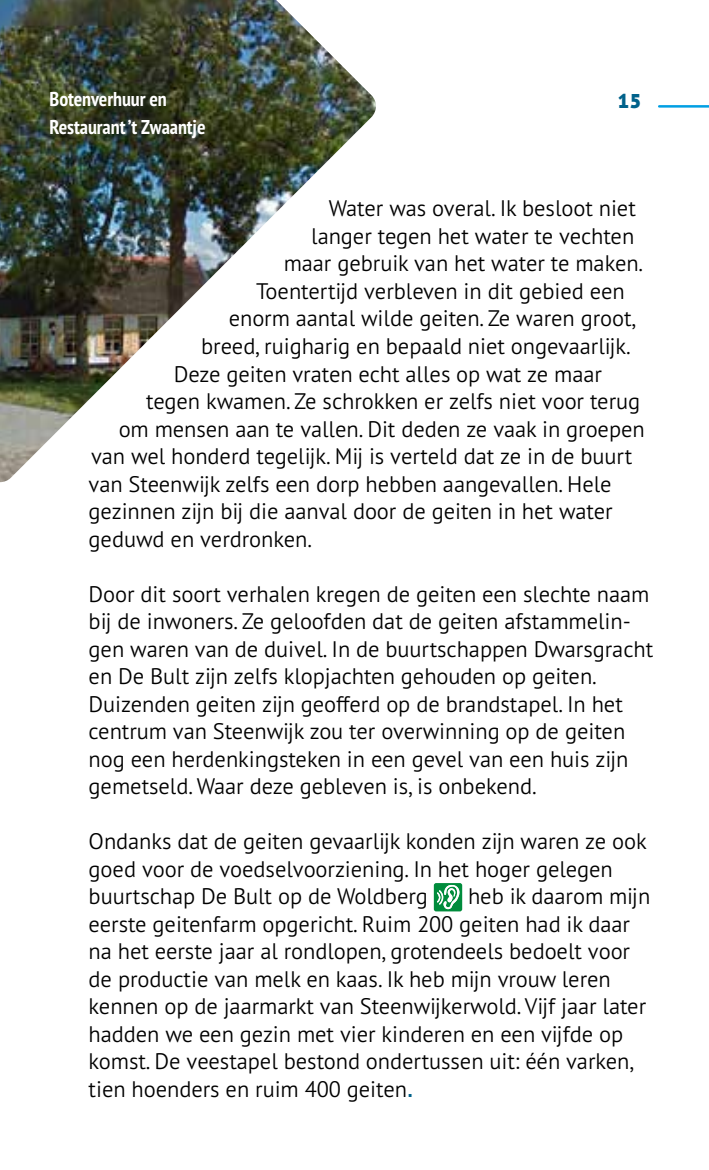
<style>
.page{position:relative;width:709px;height:1170px;background:#fff}
.page>*{position:absolute;margin:0;border:0;box-sizing:border-box;transform-origin:0 0}
.t1{font:300 22.5px/27.5px "PT Sans Pro";letter-spacing:-.005em;color:#000}
.t2{font:700 condensed 20px/27.5px "PT Sans Pro";letter-spacing:-.005em;color:#fff}
.t3{font:900 20px "PT Sans Pro";color:#00628b}
.s1{font-family:"Univers LT Std";font-weight:700;color:#00628b}
</style>
<div class="page">
<div style="left:434px;top:883px;width:28px;height:28px;background:#008c3c;border-radius:2px"></div>
<svg style="left:437px;top:884px;width:22px;height:25px"></svg>
<img style="left:0;top:0;width:376px;height:482px">
<hr style="left:659px;top:105px;width:50px;height:3px;background:#009fe3">
<p class="t2" style="left:50px;top:85px;width:157px">Botenverhuur en<br>Restaurant ’t Zwaantje</p>
<p class="t3" style="left:617px;top:87px;width:26px">15</p>
<p class="t1" style="left:329px;top:194px;width:309px">Water was overal. Ik besloot niet</p>
<p class="t1" style="left:311px;top:221px;width:324px">langer tegen het water te vechten</p>
<p class="t1" style="left:284px;top:249px;width:361px">maar gebruik van het water te maken.</p>
<p class="t1" style="left:256px;top:276px;width:370px">Toentertijd verbleven in dit gebied een</p>
<p class="t1" style="left:229px;top:304px;width:409px">enorm aantal wilde geiten. Ze waren groot,</p>
<p class="t1" style="left:201px;top:331px;width:431px">breed, ruigharig en bepaald niet ongevaarlijk.</p>
<p class="t1" style="left:174px;top:359px;width:430px">Deze geiten vraten echt alles op wat ze maar</p>
<p class="t1" style="left:146px;top:386px;width:495px">tegen kwamen. Ze schrokken er zelfs niet voor terug</p>
<p class="t1" style="left:119px;top:414px;width:527px">om mensen aan te vallen. Dit deden ze vaak in groepen</p>
<p class="t1" style="left:91px;top:441px;width:542px">van wel honderd tegelijk. Mij is verteld dat ze in de buurt</p>
<p class="t1" style="left:89px;top:469px;width:524px">van Steenwijk zelfs een dorp hebben aangevallen. Hele</p>
<p class="t1" style="left:89px;top:496px;width:525px">gezinnen zijn bij die aanval door de geiten in het water</p>
<p class="t1" style="left:89px;top:524px;width:225px">geduwd en verdronken.</p>
<p class="t1" style="left:89px;top:579px;width:566px">Door dit soort verhalen kregen de geiten een slechte naam bij de inwoners. Ze geloofden dat de geiten afstammelin&shy;gen waren van de duivel. In de buurtschappen Dwarsgracht en De Bult zijn zelfs klopjachten gehouden op geiten.<br>Duizenden geiten zijn geofferd op de brandstapel. In het centrum van Steenwijk zou ter overwinning op de geiten nog een herdenkingsteken in een gevel van een huis zijn gemetseld. Waar deze gebleven is, is onbekend.</p>
<p class="t1" style="left:89px;top:826px;width:559px">Ondanks dat de geiten gevaarlijk konden zijn waren ze ook goed voor de voedselvoorziening. In het hoger gelegen buurtschap De Bult op de Woldberg</p>
<p class="t1" style="left:89px;top:881px;width:563px;text-indent:379px">heb ik daarom mijn eerste geitenfarm opgericht. Ruim 200 geiten had ik daar na het eerste jaar al rondlopen, grotendeels bedoelt voor de productie van melk en kaas. Ik heb mijn vrouw leren kennen op de jaarmarkt van Steenwijkerwold. Vijf jaar later hadden we een gezin met vier kinderen en een vijfde op komst. De veestapel bestond ondertussen uit: één varken, tien hoenders en ruim 400 geiten<span class="s1">.</span></p>
</div>
